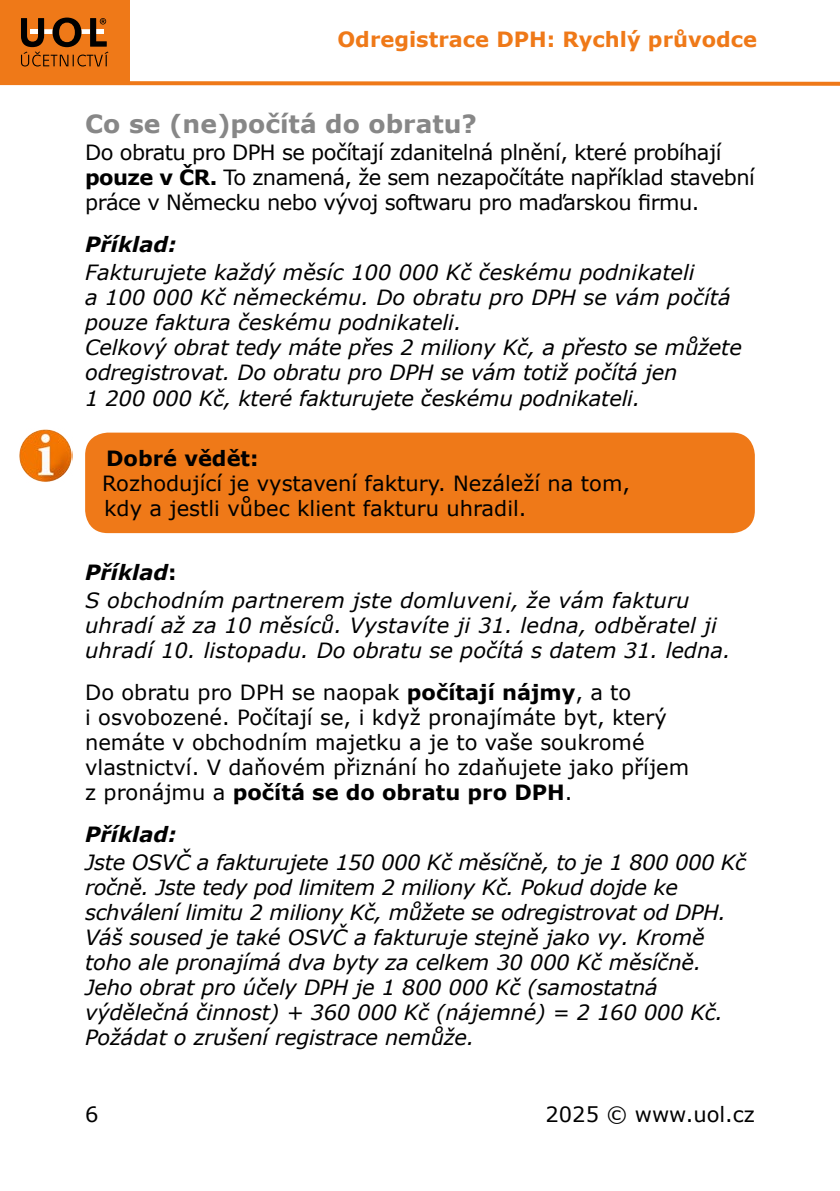
<style>
.page{position:relative;width:840px;height:1191px;background:#fff}
.page>*{position:absolute;margin:0;border:0;box-sizing:border-box;transform-origin:0 0}
.Nadpis_2{font:700 25px "Verdana";color:#878787}
.Kurzíva{font:italic 21px/25px "Verdana";letter-spacing:-.01em;color:#000}
.Odstavec_3mm{font:21px/25px "Verdana";color:#000}
.Odstavec_3mm-2{font:21px/25px "Verdana";letter-spacing:-.025em;color:#000}
.Kurzíva-2{font:italic 21px/25px "Verdana";letter-spacing:.01em;color:#000}
.t1{font:700 21px "Verdana";color:#ef7918}
.Bold_Kurzíva{font:italic 700 21px "Verdana";color:#000}
.BOLD{font:700 21px "Verdana";color:#000}
.s1{font-weight:700}
.s2{font-style:normal}
</style>
<div class="page">
<div style="left:0;top:0;width:129px;height:84px;background:#ef7918"></div>
<svg style="left:0;top:79px;width:839px;height:7px"></svg>
<svg style="left:21px;top:18px;width:87px;height:48px"></svg>
<div style="left:85px;top:432px;width:669px;height:101px;background:#ef7918;border-radius:23px"></div>
<img style="left:19px;top:429px;width:54px;height:53px">
<p class="t1" style="left:337px;top:24px;width:421px">Odregistrace DPH: Rychlý průvodce</p>
<p class="Nadpis_2" style="left:85px;top:106px;width:393px">Co se (ne)počítá do obratu?</p>
<p class="Odstavec_3mm-2" style="left:85px;top:140px;width:671px">Do obratu pro DPH se počítají zdanitelná plnění, které probíhají <span class="s1">pouze v ČR.</span> To znamená, že sem nezapočítáte například stavební práce v Německu nebo vývoj softwaru pro maďarskou firmu.</p>
<p class="Bold_Kurzíva" style="left:85px;top:230px;width:93px">Příklad:</p>
<p class="Kurzíva" style="left:85px;top:260px;width:646px">Fakturujete každý měsíc 100 000 Kč českému podnikateli<br>a 100 000 Kč německému. Do obratu pro DPH se vám počítá pouze faktura českému podnikateli.</p>
<p class="Kurzíva" style="left:85px;top:335px;width:658px">Celkový obrat tedy máte přes 2 miliony Kč, a přesto se můžete odregistrovat. Do obratu pro DPH se vám totiž počítá jen<br>1 200 000 Kč, které fakturujete českému podnikateli.</p>
<p class="BOLD" style="left:106px;top:443px;width:154px">Dobré vědět:</p>
<p class="Odstavec_3mm" style="left:102px;top:470px;width:529px">Rozhodující je vystavení faktury. Nezáleží na tom, kdy a jestli vůbec klient fakturu uhradil.</p>
<p class="Bold_Kurzíva" style="left:85px;top:558px;width:93px">Příklad<span class="s2">:</span></p>
<p class="Kurzíva-2" style="left:85px;top:588px;width:646px">S obchodním partnerem jste domluveni, že vám fakturu uhradí až za 10 měsíců. Vystavíte ji 31. ledna, odběratel ji uhradí 10. listopadu. Do obratu se počítá s datem 31. ledna.</p>
<p class="Odstavec_3mm" style="left:85px;top:680px;width:605px">Do obratu pro DPH se naopak <span class="s1">počítají nájmy</span>, a to<br>i osvobozené. Počítají se, i když pronajímáte byt, který nemáte v obchodním majetku a je to vaše soukromé vlastnictví. V daňovém přiznání ho zdaňujete jako příjem z pronájmu a <span class="s1">počítá se do obratu pro DPH</span>.</p>
<p class="Bold_Kurzíva" style="left:85px;top:819px;width:93px">Příklad:</p>
<p class="Kurzíva" style="left:85px;top:849px;width:662px">Jste OSVČ a fakturujete 150 000 Kč měsíčně, to je 1 800 000 Kč ročně. Jste tedy pod limitem 2 miliony Kč. Pokud dojde ke schválení limitu 2 miliony Kč, můžete se odregistrovat od DPH.</p>
<p class="Kurzíva" style="left:85px;top:924px;width:639px">Váš soused je také OSVČ a fakturuje stejně jako vy. Kromě toho ale pronajímá dva byty za celkem 30 000 Kč měsíčně.<br>Jeho obrat pro účely DPH je 1 800 000 Kč (samostatná výdělečná činnost) + 360 000 Kč (nájemné) = 2 160 000 Kč.<br>Požádat o zrušení registrace nemůže.</p>
<p class="Odstavec_3mm" style="left:85px;top:1101px;width:15px">6</p>
<p class="Odstavec_3mm" style="left:545px;top:1101px;width:211px">2025 © www.uol.cz</p>
</div>
